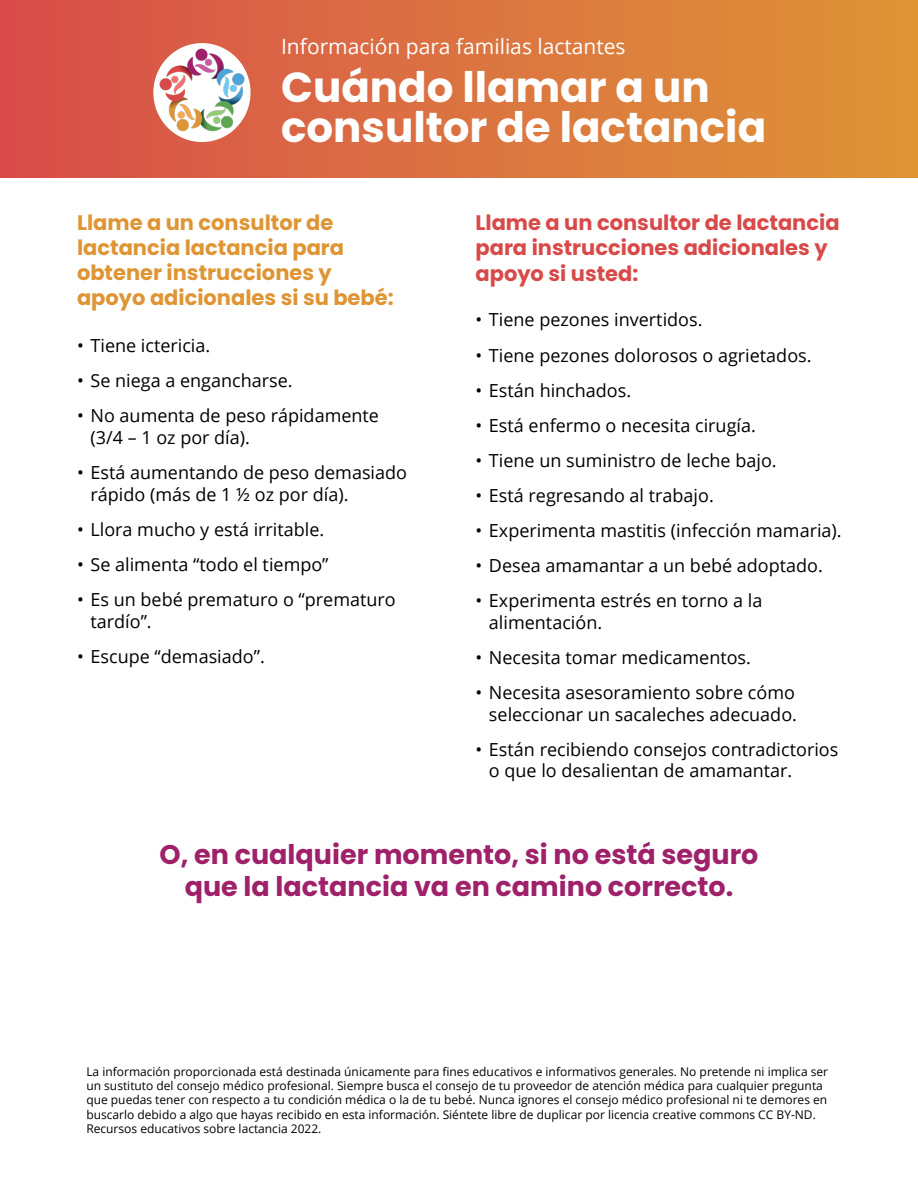
<style>
.page{position:relative;width:918px;height:1188px;background:#fff}
.page>*{position:absolute;margin:0;border:0;box-sizing:border-box;transform-origin:0 0}
.t1{font:700 42px/40.5px "Poppins";color:#fff}
.t2{font:700 27px/32.4px "Poppins";color:#9e216a;text-align:center}
.t3{font:700 21px/25.2px "Poppins";color:#df9534}
.t4{font:700 21px/25.2px "Poppins";color:#d84a49}
.t5{font:21px "Open Sans";color:#fff}
.t6{font:18px/21.6px "Open Sans";color:#000}
.t7{font:12px/14.4px "Open Sans";color:#000}
</style>
<div class="page">
<div style="left:0;top:0;width:918px;height:177px;background:linear-gradient(to right,#d84d4b,#de9636)"></div>
<div style="left:153px;top:43px;width:98px;height:99px;background:#fff;border-radius:50%"></div>
<img style="left:159px;top:47px;width:86px;height:87px">
<p class="t5" style="left:281px;top:32px;width:346px">Información para familias lactantes</p>
<h1 class="t1" style="left:281px;top:67px;width:487px">Cuándo llamar a un consultor de lactancia</h1>
<p class="t3" style="left:77px;top:210px;width:318px">Llame a un consultor de lactancia lactancia para obtener instrucciones y apoyo adicionales si su bebé:</p>
<p class="t6" style="left:77px;top:334px;width:135px">• Tiene ictericia.</p>
<p class="t6" style="left:77px;top:369px;width:217px">• Se niega a engancharse.</p>
<p class="t6" style="left:91px;top:405px;width:290px;text-indent:-14px">• No aumenta de peso rápidamente (3/4 – 1 oz por día).</p>
<p class="t6" style="left:91px;top:461px;width:318px;text-indent:-14px">• Está aumentando de peso demasiado rápido (más de 1 ½ oz por día).</p>
<p class="t6" style="left:77px;top:518px;width:249px">• Llora mucho y está irritable.</p>
<p class="t6" style="left:77px;top:553px;width:253px">• Se alimenta “todo el tiempo”</p>
<p class="t6" style="left:91px;top:588px;width:307px;text-indent:-14px">• Es un bebé prematuro o “prematuro tardío”.</p>
<p class="t6" style="left:77px;top:645px;width:189px">• Escupe “demasiado”.</p>
<p class="t4" style="left:475px;top:210px;width:366px">Llame a un consultor de lactancia para instrucciones adicionales y apoyo si usted:</p>
<p class="t6" style="left:475px;top:309px;width:229px">• Tiene pezones invertidos.</p>
<p class="t6" style="left:475px;top:344px;width:338px">• Tiene pezones dolorosos o agrietados.</p>
<p class="t6" style="left:475px;top:379px;width:157px">• Están hinchados.</p>
<p class="t6" style="left:475px;top:414px;width:282px">• Está enfermo o necesita cirugía.</p>
<p class="t6" style="left:475px;top:449px;width:303px">• Tiene un suministro de leche bajo.</p>
<p class="t6" style="left:475px;top:484px;width:240px">• Está regresando al trabajo.</p>
<p class="t6" style="left:475px;top:519px;width:368px">• Experimenta mastitis (infección mamaria).</p>
<p class="t6" style="left:475px;top:554px;width:349px">• Desea amamantar a un bebé adoptado.</p>
<p class="t6" style="left:489px;top:589px;width:275px;text-indent:-14px">• Experimenta estrés en torno a la alimentación.</p>
<p class="t6" style="left:475px;top:646px;width:277px">• Necesita tomar medicamentos.</p>
<p class="t6" style="left:475px;top:681px;width:323px;text-align:right">• Necesita asesoramiento sobre cómo seleccionar un sacaleches adecuado.</p>
<p class="t6" style="left:489px;top:738px;width:351px;text-indent:-14px">• Están recibiendo consejos contradictorios o que lo desalientan de amamantar.</p>
<h2 class="t2" style="left:160px;top:839px;width:600px">O, en cualquier momento, si no está seguro que la lactancia va en camino correcto.</h2>
<p class="t7" style="left:86px;top:1064px;width:743px">La información proporcionada está destinada únicamente para fines educativos e informativos generales. No pretende ni implica ser un sustituto del consejo médico profesional. Siempre busca el consejo de tu proveedor de atención médica para cualquier pregunta que puedas tener con respecto a tu condición médica o la de tu bebé. Nunca ignores el consejo médico profesional ni te demores en buscarlo debido a algo que hayas recibido en esta información. Siéntete libre de duplicar por licencia creative commons CC BY-ND.<br>Recursos educativos sobre lactancia 2022.</p>
</div>
